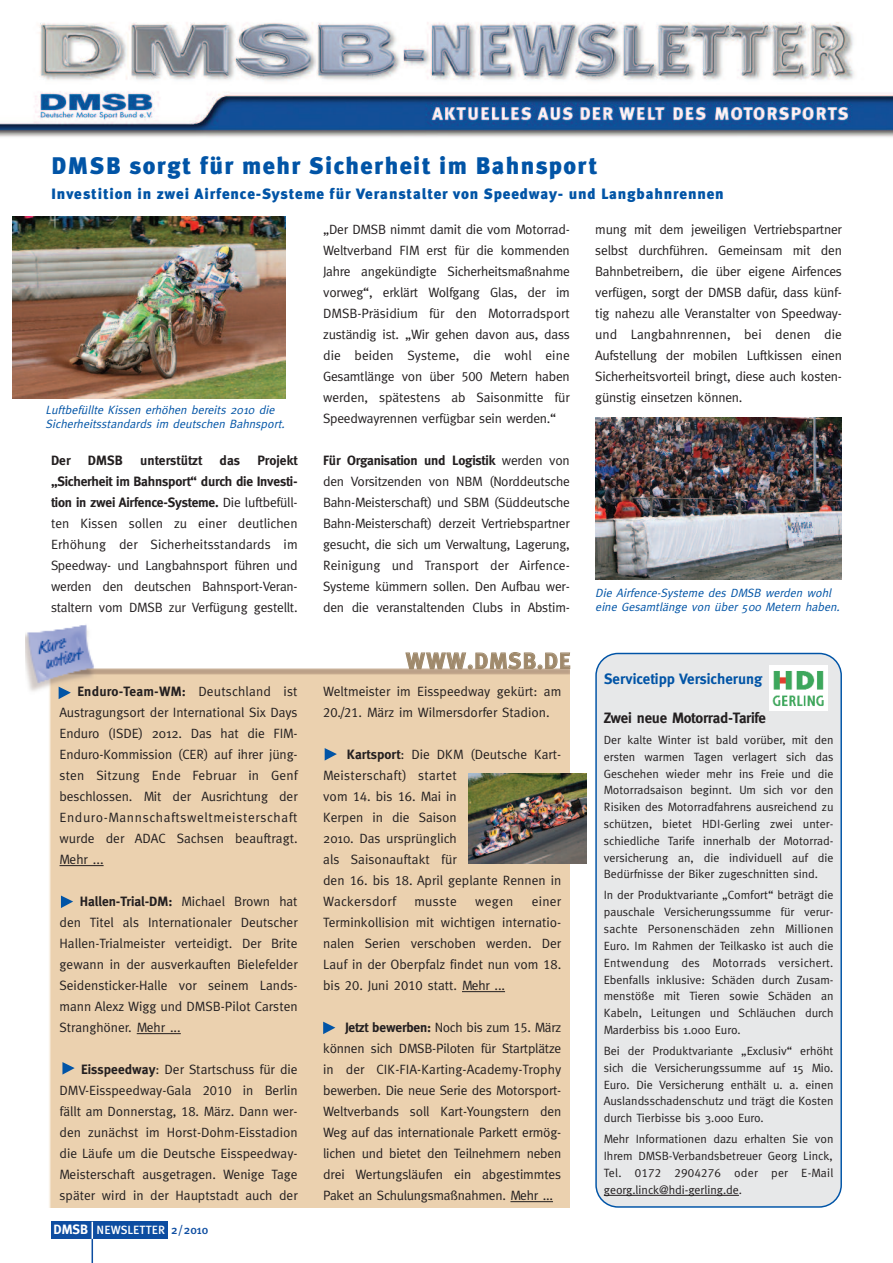
<style>
.page{position:relative;width:893px;height:1263px;background:#fff}
.page>*{position:absolute;margin:0;border:0;box-sizing:border-box;transform-origin:0 0}
.t1{font:900 24px "Meta Plus";letter-spacing:.055em;color:#0154a6}
.t2{font:700 22.5px "Meta";letter-spacing:.06em;color:#9f896b}
.t3{font:900 15px "Meta Plus";letter-spacing:.055em;color:#0154a6}
.t4{font:700 15px "Meta";letter-spacing:-.015em;color:#231f20}
.t5{font:700 15px "Meta";color:#0154a6}
.t6{font:13.5px/21px "Meta";color:#231f20;text-align:justify}
.t7{font:700 13.5px "Meta";letter-spacing:.005em;color:#231f20}
.t8{font:12px/16.8px "Meta";color:#231f20;text-align:justify}
.t9{font:italic 12px/14.1px "Meta";color:#0154a6}
.t10{font:500 12px "Meta Plus";color:#fff}
.s1{font-weight:700}
.s2{font-family:"Meta Caps"}
.s3{font-family:"Meta";font-weight:700;font-size:13.5px}
.s4{color:#0d4da1}
</style>
<div class="page">
<img style="left:26px;top:624px;width:544px;height:584px">
<div style="left:595px;top:653px;width:247px;height:555px;background:#e7e8e9"></div>
<hr style="left:60px;top:865px;width:44px;height:1px;background:#231f20">
<hr style="left:137px;top:1033px;width:44px;height:1px;background:#231f20">
<hr style="left:462px;top:991px;width:43px;height:1px;background:#231f20">
<hr style="left:510px;top:1201px;width:43px;height:1px;background:#231f20">
<svg style="left:59px;top:687px;width:12px;height:12px"></svg>
<svg style="left:61px;top:895px;width:12px;height:13px"></svg>
<svg style="left:62px;top:1062px;width:13px;height:12px"></svg>
<svg style="left:325px;top:748px;width:12px;height:12px"></svg>
<svg style="left:323px;top:1022px;width:12px;height:12px"></svg>
<hr style="left:604px;top:1195px;width:135px;height:1px;background:#231f20">
<img style="left:770px;top:666px;width:57px;height:45px">
<hr style="left:92px;top:1222px;width:1px;height:41px;background:#0d4da1">
<div style="left:51px;top:1222px;width:117px;height:17px;background:#0d4da1"></div>
<svg style="left:92px;top:1222px;width:1px;height:17px"></svg>
<img style="left:0;top:22px;width:893px;height:115px">
<img style="left:469px;top:774px;width:118px;height:89px">
<img style="left:13px;top:217px;width:272px;height:182px">
<img style="left:595px;top:417px;width:247px;height:163px">
<h1 class="t1" style="left:51px;top:152px;width:548px">DMSB sorgt für mehr Sicherheit im Bahnsport</h1>
<p class="t3" style="left:51px;top:185px;width:674px">Investition in zwei Airfence-Systeme für Veranstalter von Speedway- und Langbahnrennen</p>
<p class="t9" style="left:46px;top:403px;width:243px">Luftbefüllte Kissen erhöhen bereits 2010 die<br>Sicherheitsstandards im deutschen Bahnsport.</p>
<p class="t6" style="left:51px;top:449px;width:248px;text-indent:206px"><span class="s1">Projekt „Sicherheit im Bahnsport“ durch die Investi&shy;tion in zwei Airfence-Systeme.</span> Die luftbefüll&shy;ten Kissen sollen zu einer deutlichen Erhöhung der Sicherheitsstandards im Speedway- und Langbahnsport führen und werden den deutschen Bahnsport-Veran&shy;staltern vom DMSB zur Verfügung gestellt.</p>
<p class="t7" style="left:51px;top:452px;width:21px">Der</p>
<p class="t7" style="left:88px;top:452px;width:36px">DMSB</p>
<p class="t7" style="left:140px;top:452px;width:64px">unterstützt</p>
<p class="t7" style="left:220px;top:452px;width:22px">das</p>
<p class="t6" style="left:60px;top:680px;width:240px;text-indent:18px"><span class="s1">Enduro-Team-WM:</span> Deutschland ist Austragungsort der International Six Days Enduro (ISDE) 2012. Das hat die FIM-Enduro-Kommission (CER) auf ihrer jüng&shy;sten Sitzung Ende Februar in Genf beschlossen. Mit der Ausrichtung der Enduro-Mannschaftsweltmeisterschaft wurde der ADAC Sachsen beauftragt.<br>Mehr ...</p>
<p class="t6" style="left:60px;top:890px;width:240px;text-indent:20px"><span class="s1">Hallen-Trial-DM:</span> Michael Brown hat den Titel als Internationaler Deutscher Hallen-Trialmeister verteidigt. Der Brite gewann in der ausverkauften Bielefelder Seidensticker-Halle vor seinem Lands&shy;mann Alexz Wigg und DMSB-Pilot Carsten Stranghöner. Mehr ...</p>
<p class="t6" style="left:60px;top:1058px;width:240px;text-indent:22px"><span class="s1">Eisspeedway</span>: Der Startschuss für die DMV-Eisspeedway-Gala <span class="s2">2010</span> in Berlin fällt am Donnerstag, <span class="s2">18</span>. März. Dann wer&shy;den zunächst im Horst-Dohm-Eisstadion die Läufe um die Deutsche Eisspeedway-Meisterschaft ausgetragen. Wenige Tage später wird in der Hauptstadt auch der</p>
<p class="t10" style="left:54px;top:1223px;width:156px"><span class="s3">DMSB</span> NEWSLETTER <span class="s4">2/2010</span></p>
<p class="t6" style="left:323px;top:218px;width:248px">„Der DMSB nimmt damit die vom Motorrad-Weltverband FIM erst für die kommenden Jahre angekündigte Sicherheitsmaßnahme vorweg“, erklärt Wolfgang Glas, der im DMSB-Präsidium für den Motorradsport zuständig ist. „Wir gehen davon aus, dass die beiden Systeme, die wohl eine Gesamtlänge von über <span class="s2">500</span> Metern haben werden, spätestens ab Saisonmitte für Speedwayrennen verfügbar sein werden.“</p>
<p class="t6" style="left:323px;top:449px;width:248px"><span class="s1">Für Organisation und Logistik</span> werden von den Vorsitzenden von NBM (Norddeutsche Bahn-Meisterschaft) und SBM (Süddeutsche Bahn-Meisterschaft) derzeit Vertriebspartner gesucht, die sich um Verwaltung, Lagerung, Reinigung und Transport der Airfence-Systeme kümmern sollen. Den Aufbau wer&shy;den die veranstaltenden Clubs in Abstim-</p>
<h2 class="t2" style="left:406px;top:648px;width:166px">WWW.DMSB.DE</h2>
<p class="t6" style="left:323px;top:680px;width:240px">Weltmeister im Eisspeedway gekürt: am<br><span class="s2">20./21</span>. März im Wilmersdorfer Stadion.</p>
<p class="t6" style="left:323px;top:743px;width:240px;text-align:left;text-indent:24px"><span class="s1">Kartsport</span>: Die DKM (Deutsche Kart-<br>Meisterschaft) startet<br>vom <span class="s2">14</span>. bis <span class="s2">16</span>. Mai in<br>Kerpen in die Saison<br>2010. Das ursprünglich<br>als Saisonauftakt für<br>den <span class="s2">16</span>. bis <span class="s2">18</span>. April geplante Rennen in<br>Wackersdorf</p>
<p class="t6" style="left:323px;top:890px;width:240px;text-indent:209px">einer Terminkollision mit wichtigen internatio&shy;nalen Serien verschoben werden. Der Lauf in der Oberpfalz findet nun vom <span class="s2">18</span>. bis <span class="s2">20</span>. Juni <span class="s2">2010</span> statt. Mehr ...</p>
<p class="t6" style="left:323px;top:1016px;width:240px;text-indent:22px"><span class="s1">Jetzt bewerben:</span> Noch bis zum <span class="s2">15</span>. März können sich DMSB-Piloten für Startplätze in der CIK-FIA-Karting-Academy-Trophy bewerben. Die neue Serie des Motorsport-Weltverbands soll Kart-Youngstern den Weg auf das internationale Parkett ermög&shy;lichen und bietet den Teilnehmern neben drei Wertungsläufen ein abgestimmtes Paket an Schulungsmaßnahmen. Mehr ...</p>
<p class="t6" style="left:414px;top:890px;width:44px">musste</p>
<p class="t6" style="left:475px;top:890px;width:40px">wegen</p>
<p class="t6" style="left:595px;top:218px;width:248px">mung mit dem jeweiligen Vertriebspartner selbst durchführen. Gemeinsam mit den Bahnbetreibern, die über eigene Airfences verfügen, sorgt der DMSB dafür, dass künf&shy;tig nahezu alle Veranstalter von Speedway&shy;und Langbahnrennen, bei denen die Aufstellung der mobilen Luftkissen einen Sicherheitsvorteil bringt, diese auch kosten&shy;günstig einsetzen können.</p>
<p class="t9" style="left:595px;top:585px;width:248px">Die Airfence-Systeme des DMSB werden wohl eine Gesamtlänge von über 500 Metern haben.</p>
<p class="t5" style="left:604px;top:670px;width:160px">Servicetipp Versicherung</p>
<p class="t4" style="left:604px;top:709px;width:164px">Zwei neue Motorrad-Tarife</p>
<p class="t8" style="left:604px;top:731px;width:231px">Der kalte Winter ist bald vorüber, mit den ersten warmen Tagen verlagert sich das Geschehen wieder mehr ins Freie und die Motorradsaison beginnt. Um sich vor den Risiken des Motorradfahrens ausreichend zu schützen, bietet HDI-Gerling zwei unter&shy;schiedliche Tarife innerhalb der Motorrad&shy;versicherung an, die individuell auf die Bedürfnisse der Biker zugeschnitten sind.</p>
<p class="t8" style="left:604px;top:887px;width:231px">In der Produktvariante „Comfort“ beträgt die pauschale Versicherungssumme für verur&shy;sachte Personenschäden zehn Millionen Euro. Im Rahmen der Teilkasko ist auch die Entwendung des Motorrads versichert.<br>Ebenfalls inklusive: Schäden durch Zusam&shy;menstöße mit Tieren sowie Schäden an Kabeln, Leitungen und Schläuchen durch Marderbiss bis 1.000 Euro.</p>
<p class="t8" style="left:604px;top:1042px;width:231px">Bei der Produktvariante „Exclusiv“ erhöht sich die Versicherungssumme auf 15 Mio.<br>Euro. Die Versicherung enthält u. a. einen Auslandsschadenschutz und trägt die Kosten durch Tierbisse bis 3.000 Euro.</p>
<p class="t8" style="left:604px;top:1131px;width:231px">Mehr Informationen dazu erhalten Sie von Ihrem DMSB-Verbandsbetreuer Georg Linck, Tel. <span class="s2">0172 2904276</span> oder per E-Mail georg.linck@hdi-gerling.de.</p>
</div>
